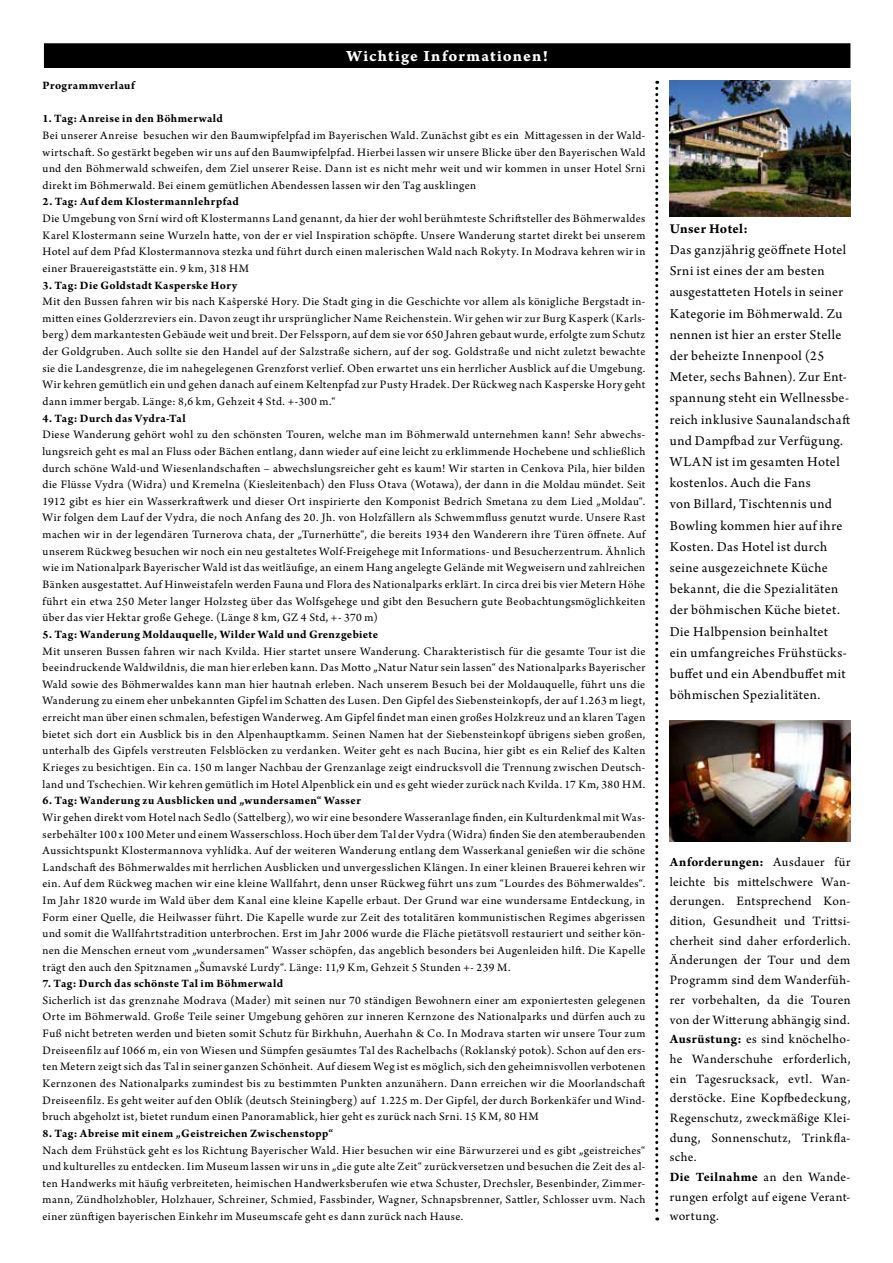
<style>
.page{position:relative;width:893px;height:1263px;background:#fff}
.page>*{position:absolute;margin:0;border:0;box-sizing:border-box;transform-origin:0 0}
.t1{font:16.5px "Arno Pro Bold Caption";letter-spacing:.065em;color:#fff}
.t2{font:14.25px/21.1px "Arno Pro";letter-spacing:.025em;color:#000}
.t3{font:700 14.25px "Arno Pro";letter-spacing:.025em;color:#000}
.t4{font:13.5px/19.6px "Arno Pro";letter-spacing:.03em;color:#000}
.t5{font:12px/16.6px "Arno Pro";letter-spacing:.035em;color:#000;text-align:justify}
.t6{font:700 12px "Arno Pro";letter-spacing:.03em;color:#000}
.s1{font-weight:700}
</style>
<div class="page">
<div style="left:45px;top:44px;width:805px;height:23px;background:#000"></div>
<div style="left:44px;top:43px;width:806px;height:25px;border:2px solid #000"></div>
<svg style="left:655px;top:81px;width:3px;height:1139px"></svg>
<img style="left:670px;top:81px;width:180px;height:135px">
<img style="left:670px;top:721px;width:180px;height:120px">
<h1 class="t1" style="left:346px;top:46px;width:203px">Wichtige Informationen!</h1>
<p class="t6" style="left:43px;top:78px;width:94px">Programmverlauf</p>
<p class="t6" style="left:43px;top:112px;width:182px">1. Tag: Anreise in den Böhmerwald</p>
<p class="t5" style="left:43px;top:128px;width:604px">Bei unserer Anreise besuchen wir den Baumwipfelpfad im Bayerischen Wald. Zunächst gibt es ein Mittagessen in der Wald&shy;wirtschaft. So gestärkt begeben wir uns auf den Baumwipfelpfad. Hierbei lassen wir unsere Blicke über den Bayerischen Wald und den Böhmerwald schweifen, dem Ziel unserer Reise. Dann ist es nicht mehr weit und wir kommen in unser Hotel Srni direkt im Böhmerwald. Bei einem gemütlichen Abendessen lassen wir den Tag ausklingen</p>
<p class="t6" style="left:43px;top:195px;width:198px">2. Tag: Auf dem Klostermannlehrpfad</p>
<p class="t5" style="left:43px;top:211px;width:604px">Die Umgebung von Srní wird oft Klostermanns Land genannt, da hier der wohl berühmteste Schriftsteller des Böhmerwaldes Karel Klostermann seine Wurzeln hatte, von der er viel Inspiration schöpfte. Unsere Wanderung startet direkt bei unserem Hotel auf dem Pfad Klostermannova stezka und führt durch einen malerischen Wald nach Rokyty. In Modrava kehren wir in einer Brauereigaststätte ein. 9 km, 318 HM</p>
<p class="t6" style="left:43px;top:278px;width:196px">3. Tag: Die Goldstadt Kasperske Hory</p>
<p class="t5" style="left:43px;top:294px;width:604px">Mit den Bussen fahren wir bis nach Kašperské Hory. Die Stadt ging in die Geschichte vor allem als königliche Bergstadt in&shy;mitten eines Golderzreviers ein. Davon zeugt ihr ursprünglicher Name Reichenstein. Wir gehen wir zur Burg Kasperk (Karls&shy;berg) dem markantesten Gebäude weit und breit. Der Felssporn, auf dem sie vor 650 Jahren gebaut wurde, erfolgte zum Schutz der Goldgruben. Auch sollte sie den Handel auf der Salzstraße sichern, auf der sog. Goldstraße und nicht zuletzt bewachte sie die Landesgrenze, die im nahegelegenen Grenzforst verlief. Oben erwartet uns ein herrlicher Ausblick auf die Umgebung.<br>Wir kehren gemütlich ein und gehen danach auf einem Keltenpfad zur Pusty Hradek. Der Rückweg nach Kasperske Hory geht dann immer bergab. Länge: 8,6 km, Gehzeit 4 Std. +-300 m.“</p>
<p class="t6" style="left:43px;top:411px;width:145px">4. Tag: Durch das Vydra-Tal</p>
<p class="t5" style="left:43px;top:427px;width:604px">Diese Wanderung gehört wohl zu den schönsten Touren, welche man im Böhmerwald unternehmen kann! Sehr abwechs&shy;lungsreich geht es mal an Fluss oder Bächen entlang, dann wieder auf eine leicht zu erklimmende Hochebene und schließlich durch schöne Wald-und Wiesenlandschaften – abwechslungsreicher geht es kaum! Wir starten in Cenkova Pila, hier bilden die Flüsse Vydra (Widra) und Kremelna (Kiesleitenbach) den Fluss Otava (Wotawa), der dann in die Moldau mündet. Seit 1912 gibt es hier ein Wasserkraftwerk und dieser Ort inspirierte den Komponist Bedrich Smetana zu dem Lied „Moldau“.<br>Wir folgen dem Lauf der Vydra, die noch Anfang des 20. Jh. von Holzfällern als Schwemmfluss genutzt wurde. Unsere Rast machen wir in der legendären Turnerova chata, der „Turnerhütte“, die bereits 1934 den Wanderern ihre Türen öffnete. Auf unserem Rückweg besuchen wir noch ein neu gestaltetes Wolf-Freigehege mit Informations- und Besucherzentrum. Ähnlich wie im Nationalpark Bayerischer Wald ist das weitläufige, an einem Hang angelegte Gelände mit Wegweisern und zahlreichen Bänken ausgestattet. Auf Hinweistafeln werden Fauna und Flora des Nationalparks erklärt. In circa drei bis vier Metern Höhe führt ein etwa 250 Meter langer Holzsteg über das Wolfsgehege und gibt den Besuchern gute Beobachtungsmöglichkeiten über das vier Hektar große Gehege. (Länge 8 km, GZ 4 Std, +- 370 m)</p>
<p class="t6" style="left:43px;top:627px;width:337px">5. Tag: Wanderung Moldauquelle, Wilder Wald und Grenzgebiete</p>
<p class="t5" style="left:43px;top:643px;width:604px">Mit unseren Bussen fahren wir nach Kvilda. Hier startet unsere Wanderung. Charakteristisch für die gesamte Tour ist die beeindruckende Waldwildnis, die man hier erleben kann. Das Motto „Natur Natur sein lassen“ des Nationalparks Bayerischer Wald sowie des Böhmerwaldes kann man hier hautnah erleben. Nach unserem Besuch bei der Moldauquelle, führt uns die Wanderung zu einem eher unbekannten Gipfel im Schatten des Lusen. Den Gipfel des Siebensteinkopfs, der auf 1.263 m liegt, erreicht man über einen schmalen, befestigen Wanderweg. Am Gipfel findet man einen großes Holzkreuz und an klaren Tagen bietet sich dort ein Ausblick bis in den Alpenhauptkamm. Seinen Namen hat der Siebensteinkopf übrigens sieben großen, unterhalb des Gipfels verstreuten Felsblöcken zu verdanken. Weiter geht es nach Bucina, hier gibt es ein Relief des Kalten Krieges zu besichtigen. Ein ca. 150 m langer Nachbau der Grenzanlage zeigt eindrucksvoll die Trennung zwischen Deutsch&shy;land und Tschechien. Wir kehren gemütlich im Hotel Alpenblick ein und es geht wieder zurück nach Kvilda. 17 Km, 380 HM.</p>
<p class="t6" style="left:43px;top:794px;width:320px">6. Tag: Wanderung zu Ausblicken und „wundersamen“ Wasser</p>
<p class="t5" style="left:43px;top:809px;width:604px">Wir gehen direkt vom Hotel nach Sedlo (Sattelberg), wo wir eine besondere Wasseranlage finden, ein Kulturdenkmal mit Was&shy;serbehälter 100 x 100 Meter und einem Wasserschloss. Hoch über dem Tal der Vydra (Widra) finden Sie den atemberaubenden Aussichtspunkt Klostermannova vyhlídka. Auf der weiteren Wanderung entlang dem Wasserkanal genießen wir die schöne Landschaft des Böhmerwaldes mit herrlichen Ausblicken und unvergesslichen Klängen. In einer kleinen Brauerei kehren wir ein. Auf dem Rückweg machen wir eine kleine Wallfahrt, denn unser Rückweg führt uns zum “Lourdes des Böhmerwaldes“.<br>Im Jahr 1820 wurde im Wald über dem Kanal eine kleine Kapelle erbaut. Der Grund war eine wundersame Entdeckung, in Form einer Quelle, die Heilwasser führt. Die Kapelle wurde zur Zeit des totalitären kommunistischen Regimes abgerissen und somit die Wallfahrtstradition unterbrochen. Erst im Jahr 2006 wurde die Fläche pietätsvoll restauriert und seither kön&shy;nen die Menschen erneut vom „wundersamen“ Wasser schöpfen, das angeblich besonders bei Augenleiden hilft. Die Kapelle trägt den auch den Spitznamen „Šumavské Lurdy“. Länge: 11,9 Km, Gehzeit 5 Stunden +- 239 M.</p>
<p class="t6" style="left:43px;top:977px;width:242px">7. Tag: Durch das schönste Tal im Böhmerwald</p>
<p class="t5" style="left:43px;top:992px;width:604px">Sicherlich ist das grenznahe Modrava (Mader) mit seinen nur 70 ständigen Bewohnern einer am exponiertesten gelegenen Orte im Böhmerwald. Große Teile seiner Umgebung gehören zur inneren Kernzone des Nationalparks und dürfen auch zu Fuß nicht betreten werden und bieten somit Schutz für Birkhuhn, Auerhahn &amp; Co. In Modrava starten wir unsere Tour zum Dreiseenfilz auf 1066 m, ein von Wiesen und Sümpfen gesäumtes Tal des Rachelbachs (Roklanský potok). Schon auf den ers&shy;ten Metern zeigt sich das Tal in seiner ganzen Schönheit. Auf diesem Weg ist es möglich, sich den geheimnisvollen verbotenen Kernzonen des Nationalparks zumindest bis zu bestimmten Punkten anzunähern. Dann erreichen wir die Moorlandschaft Dreiseenfilz. Es geht weiter auf den Oblík (deutsch Steiningberg) auf 1.225 m. Der Gipfel, der durch Borkenkäfer und Wind&shy;bruch abgeholzt ist, bietet rundum einen Panoramablick, hier geht es zurück nach Srni. 15 KM, 80 HM</p>
<p class="t6" style="left:43px;top:1126px;width:293px">8. Tag: Abreise mit einem „Geistreichen Zwischenstopp“</p>
<p class="t5" style="left:43px;top:1142px;width:604px">Nach dem Frühstück geht es los Richtung Bayerischer Wald. Hier besuchen wir eine Bärwurzerei und es gibt „geistreiches“ und kulturelles zu entdecken. Iim Museum lassen wir uns in „die gute alte Zeit“ zurückversetzen und besuchen die Zeit des al&shy;ten Handwerks mit häufig verbreiteten, heimischen Handwerksberufen wie etwa Schuster, Drechsler, Besenbinder, Zimmer&shy;mann, Zündholzhobler, Holzhauer, Schreiner, Schmied, Fassbinder, Wagner, Schnapsbrenner, Sattler, Schlosser uvm. Nach einer zünftigen bayerischen Einkehr im Museumscafe geht es dann zurück nach Hause.</p>
<p class="t3" style="left:670px;top:220px;width:80px">Unser Hotel:</p>
<p class="t2" style="left:670px;top:240px;width:182px">Das ganzjährig geöffnete Hotel<br>Srni ist eines der am besten ausgestatteten Hotels in seiner<br>Kategorie im Böhmerwald. Zu nennen ist hier an erster Stelle der beheizte Innenpool (25<br>Meter, sechs Bahnen). Zur Ent&shy;spannung steht ein Wellnessbe&shy;reich inklusive Saunalandschaft und Dampfbad zur Verfügung.<br>WLAN ist im gesamten Hotel kostenlos. Auch die Fans<br>von Billard, Tischtennis und<br>Bowling kommen hier auf ihre<br>Kosten. Das Hotel ist durch seine ausgezeichnete Küche bekannt, die die Spezialitäten der böhmischen Küche bietet.<br>Die Halbpension beinhaltet<br>ein umfangreiches Frühstücks&shy;buffet und ein Abendbuffet mit böhmischen Spezialitäten.</p>
<p class="t4" style="left:670px;top:853px;width:182px"><span class="s1">Anforderungen:</span> Ausdauer für leichte bis mittelschwere Wan&shy;derungen. Entsprechend Kon&shy;dition, Gesundheit und Trittsi&shy;cherheit sind daher erforderlich.<br>Änderungen der Tour und dem<br>Programm sind dem Wanderfüh&shy;rer vorbehalten, da die Touren von der Witterung abhängig sind.<br><span class="s1">Ausrüstung:</span> es sind knöchelho&shy;he Wanderschuhe erforderlich, ein Tagesrucksack, evtl. Wan&shy;derstöcke. Eine Kopfbedeckung,<br>Regenschutz, zweckmäßige Klei&shy;dung, Sonnenschutz, Trinkfla&shy;sche.<br><span class="s1">Die Teilnahme</span> an den Wande&shy;rungen erfolgt auf eigene Verant&shy;wortung.</p>
</div>
